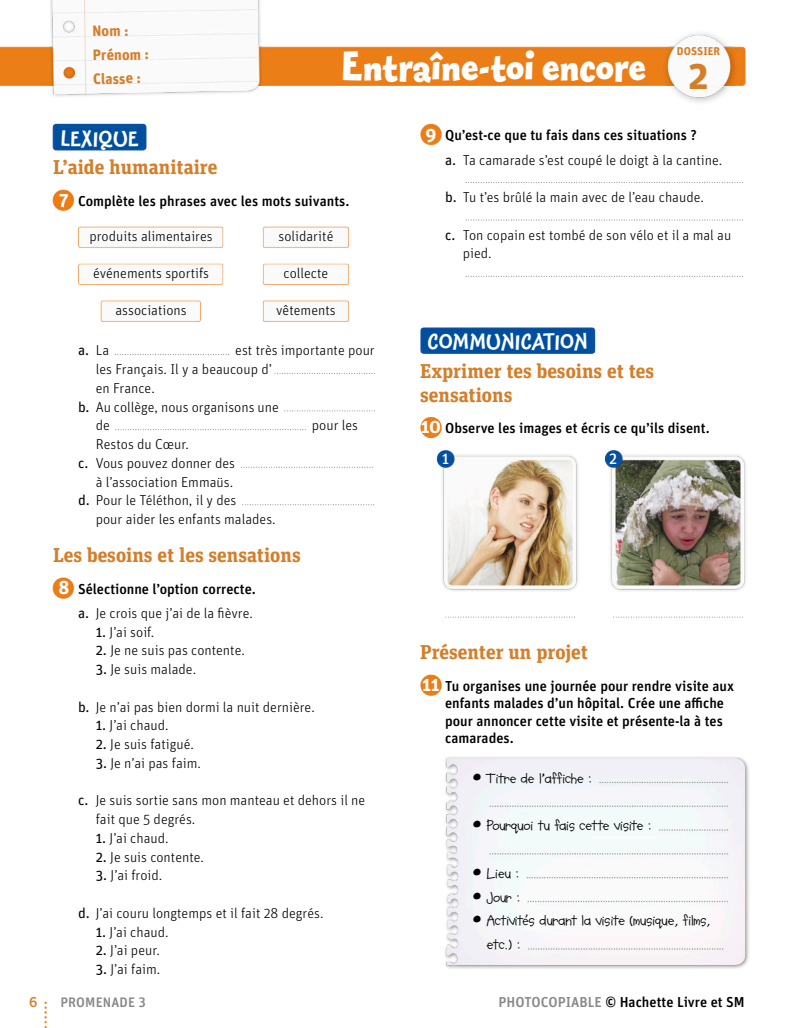
<style>
.page{position:relative;width:798px;height:1028px;background:#fff}
.page>*{position:absolute;margin:0;border:0;box-sizing:border-box;transform-origin:0 0}
.t1{font:800 41.25px "Fontesque Sans Pro";color:#fefefe}
.t2{font:700 21.25px "Fontesque Sans Pro";letter-spacing:.01em;color:#fefefe}
.t3{font:700 20px/23.8px "Unit Slab Pro";color:#d57e2a}
.t4{font:15px/23.8px "Soupbone OT";color:#000}
.t5{font:700 15px/23.8px "Unit OT";color:#d57e2a}
.t6{font:500 15px "Unit Slab OT";color:#fefefe}
.t7{font:300 14.38px/18.8px "Unit OT";color:#000}
.t8{font:500 14.38px/17.5px "Unit OT";color:#000;text-align:right}
.t9{font:14.38px "Unit OT";color:#000}
.t10{font:500 13.75px "Unit OT";letter-spacing:.01em;color:#888887}
.t11{font:500 13.75px "Sero Pro";color:#d57e2a}
.t12{font:700 11.25px "Unit OT";letter-spacing:.005em;color:#d57e2a}
.s1{font-weight:700;font-size:18.75px;color:#fefefe}
.s2{font-weight:300}
.s3{font-weight:400}
.s4{font-weight:500}
.s5{color:#888887}
</style>
<div class="page">
<img style="left:0;top:0;width:749px;height:1028px">
<p class="t5" style="left:92px;top:19px;width:58px;rotate:-1deg">Nom :<br>Prénom :<br>Classe :</p>
<p class="t12" style="left:676px;top:45px;width:45px">DOSSIER</p>
<h1 class="t1" style="left:341px;top:37px;width:369px">Entraîne-toi encore <sub>2</sub></h1>
<h2 class="t2" style="left:60px;top:124px;width:80px">LEXIQUE</h2>
<h3 class="t3" style="left:53px;top:154px;width:166px">L’aide humanitaire</h3>
<p class="t8" style="left:59px;top:192px;width:292px"><span class="s1">7</span> Complète les phrases avec les mots suivants.</p>
<p class="t7" style="left:89px;top:227px;width:125px">produits alimentaires</p>
<p class="t7" style="left:278px;top:227px;width:56px">solidarité</p>
<p class="t7" style="left:93px;top:264px;width:117px">événements sportifs</p>
<p class="t7" style="left:283px;top:264px;width:46px">collecte</p>
<p class="t7" style="left:115px;top:301px;width:73px">associations</p>
<p class="t7" style="left:276px;top:301px;width:61px">vêtements</p>
<p class="t9" style="left:78px;top:342px;width:33px">a. <span class="s2">La</span></p>
<p class="t7" style="left:235px;top:341px;width:141px">est très importante pour</p>
<p class="t7" style="left:96px;top:360px;width:178px">les Français. Il y a beaucoup d’</p>
<p class="t7" style="left:96px;top:378px;width:61px">en France.</p>
<p class="t7" style="left:78px;top:397px;width:202px"><span class="s3">b.</span> Au collège, nous organisons une</p>
<p class="t7" style="left:96px;top:416px;width:16px">de</p>
<p class="t7" style="left:312px;top:416px;width:48px">pour les</p>
<p class="t7" style="left:96px;top:435px;width:94px">Restos du Cœur.</p>
<p class="t7" style="left:78px;top:453px;width:158px"><span class="s3">c.</span> Vous pouvez donner des</p>
<p class="t7" style="left:96px;top:472px;width:139px">à l’association Emmaüs.</p>
<p class="t7" style="left:78px;top:491px;width:160px"><span class="s3">d.</span> Pour le Téléthon, il y des</p>
<p class="t7" style="left:96px;top:510px;width:181px">pour aider les enfants malades.</p>
<h3 class="t3" style="left:53px;top:542px;width:249px">Les besoins et les sensations</h3>
<p class="t8" style="left:58px;top:576px;width:199px;line-height:24.1px"><span class="s1">8</span> Sélectionne l’option correcte. <span class="s3">a.</span> <span class="s2">Je crois que j’ai de la fièvre.</span></p>
<p class="t7" style="left:96px;top:622px;width:60px"><span class="s3">1.</span> J’ai soif.</p>
<p class="t7" style="left:96px;top:641px;width:151px"><span class="s3">2.</span> Je ne suis pas contente.</p>
<p class="t7" style="left:96px;top:660px;width:102px"><span class="s3">3.</span> Je suis malade.</p>
<p class="t7" style="left:78px;top:697px;width:238px"><span class="s3">b.</span> Je n’ai pas bien dormi la nuit dernière.</p>
<p class="t7" style="left:96px;top:716px;width:74px"><span class="s3">1.</span> J’ai chaud.</p>
<p class="t7" style="left:96px;top:735px;width:100px"><span class="s3">2.</span> Je suis fatigué.</p>
<p class="t7" style="left:96px;top:753px;width:107px"><span class="s3">3.</span> Je n’ai pas faim.</p>
<p class="t7" style="left:96px;top:791px;width:271px;text-indent:-18px"><span class="s3">c.</span> Je suis sortie sans mon manteau et dehors il ne fait que 5 degrés.</p>
<p class="t7" style="left:96px;top:828px;width:74px"><span class="s3">1.</span> J’ai chaud.</p>
<p class="t7" style="left:96px;top:847px;width:110px"><span class="s3">2.</span> Je suis contente.</p>
<p class="t7" style="left:96px;top:866px;width:68px"><span class="s3">3.</span> J’ai froid.</p>
<p class="t7" style="left:78px;top:903px;width:247px"><span class="s3">d.</span> J’ai couru longtemps et il fait 28 degrés.</p>
<p class="t7" style="left:96px;top:922px;width:74px"><span class="s3">1.</span> J’ai chaud.</p>
<p class="t7" style="left:96px;top:941px;width:66px"><span class="s3">2.</span> J’ai peur.</p>
<p class="t7" style="left:96px;top:960px;width:66px"><span class="s3">3.</span> J’ai faim.</p>
<p class="t7" style="left:445px;top:124px;width:278px;line-height:24.1px;text-indent:-20px"><span class="s1">9</span> <span class="s4">Qu’est-ce que tu fais dans ces situations ?<br></span><span class="s3">a.</span> Ta camarade s’est coupé le doigt à la cantine.</p>
<p class="t7" style="left:445px;top:188px;width:260px"><span class="s3">b.</span> Tu t’es brûlé la main avec de l’eau chaude.</p>
<p class="t7" style="left:462px;top:225px;width:270px;text-indent:-18px"><span class="s3">c.</span> Ton copain est tombé de son vélo et il a mal au pied.</p>
<h2 class="t2" style="left:427px;top:327px;width:161px">COMMUNICATION</h2>
<h3 class="t3" style="left:420px;top:358px;width:235px">Exprimer tes besoins et tes sensations</h3>
<p class="t8" style="left:421px;top:419px;width:290px"><span class="s1">10</span> Observe les images et écris ce qu’ils disent.</p>
<p class="t6" style="left:442px;top:449px;width:8px">1</p>
<p class="t6" style="left:609px;top:449px;width:9px">2</p>
<h3 class="t3" style="left:420px;top:639px;width:169px">Présenter un projet</h3>
<p class="t8" style="left:445px;top:677px;width:290px;text-align:left;text-indent:-23px"><span class="s1">11</span> Tu organises une journée pour rendre visite aux enfants malades d’un hôpital. Crée une affiche pour annoncer cette visite et présente-la à tes camarades.</p>
<p class="t4" style="left:472px;top:766px;width:121px">• Titre de l’affiche :</p>
<p class="t4" style="left:472px;top:814px;width:181px">• Pourquoi tu fais cette visite :</p>
<p class="t4" style="left:472px;top:861px;width:48px">• Lieu :</p>
<p class="t4" style="left:472px;top:885px;width:49px">• Jour :</p>
<p class="t4" style="left:486px;top:909px;width:225px;text-indent:-15px">• Activités durant la visite (musique, films, etc.) :</p>
<p class="t11" style="left:29px;top:993px;width:10px">6</p>
<p class="t10" style="left:60px;top:993px;width:18px">Prome</p>
<p class="t10" style="left:103px;top:993px;width:45px">nade 3</p>
<p class="t8" style="left:498px;top:993px;width:248px"><span class="s5">PHOTOCOPIABLE</span> © Hachette Livre et SM</p>
</div>
